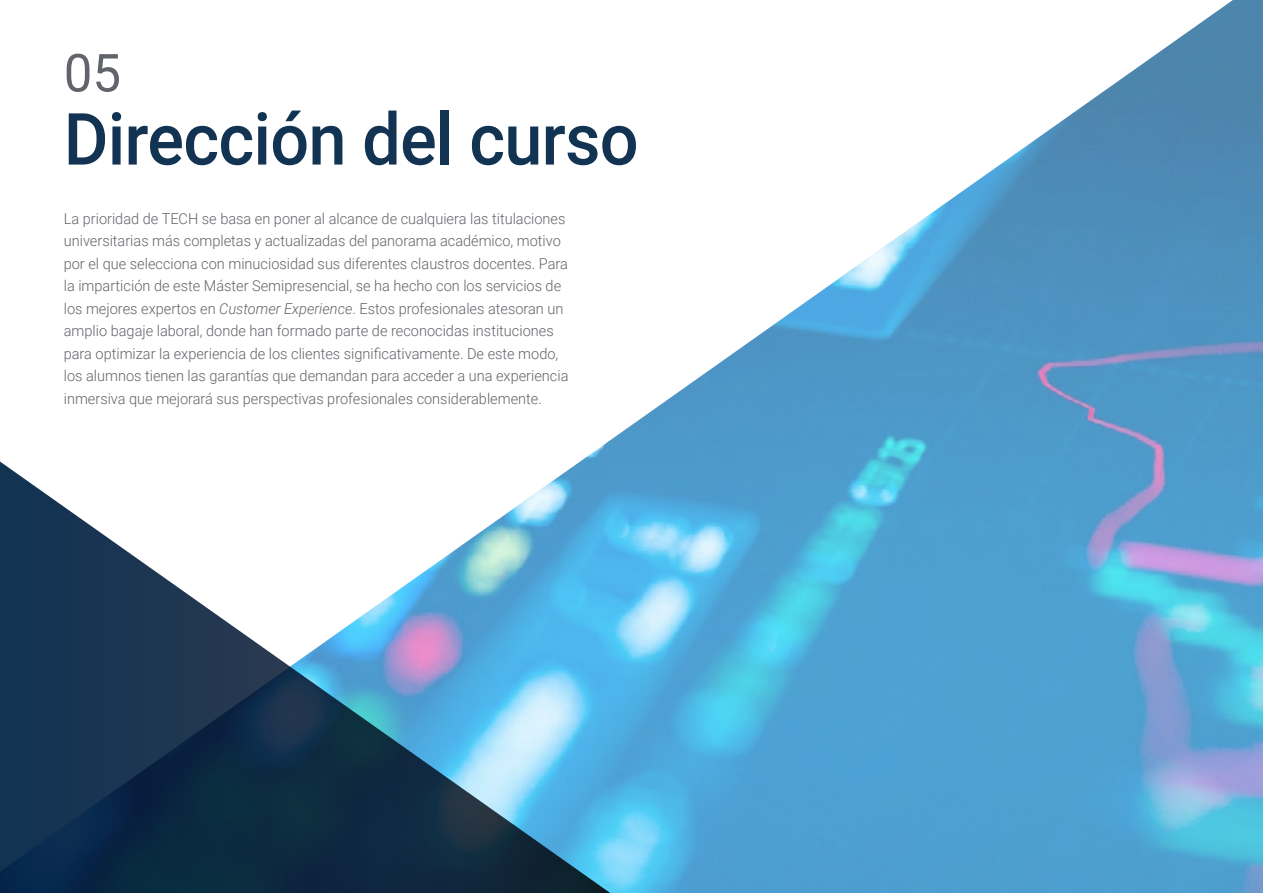
<style>
.page{position:relative;width:1263px;height:893px;background:#fff}
.page>*{position:absolute;margin:0;border:0;box-sizing:border-box;transform-origin:0 0}
.t1{font:500 72px "Roboto";letter-spacing:-.01em;color:#123352;scale:.95 1}
.t2{font:52.5px "Roboto";color:#61646a}
.t3{font:300 15px/22.5px "Roboto";color:#61646a}
.s1{font-style:italic}
</style>
<div class="page">
<img style="left:602px;top:0;width:661px;height:893px">
<svg style="left:0;top:446px;width:640px;height:447px"></svg>
<h2 class="t2" style="left:64px;top:36px;width:59px">05</h2>
<h1 class="t1" style="left:64px;top:89px;width:607px">Dirección del curso</h1>
<p class="t3" style="left:64px;top:207px;width:506px">La prioridad de TECH se basa en poner al alcance de cualquiera las titulaciones universitarias más completas y actualizadas del panorama académico, motivo por el que selecciona con minuciosidad sus diferentes claustros docentes. Para la impartición de este Máster Semipresencial, se ha hecho con los servicios de los mejores expertos en <span class="s1">Customer Experience</span>. Estos profesionales atesoran un amplio bagaje laboral, donde han formado parte de reconocidas instituciones para optimizar la experiencia de los clientes significativamente. De este modo, los alumnos tienen las garantías que demandan para acceder a una experiencia inmersiva que mejorará sus perspectivas profesionales considerablemente.</p>
</div>
